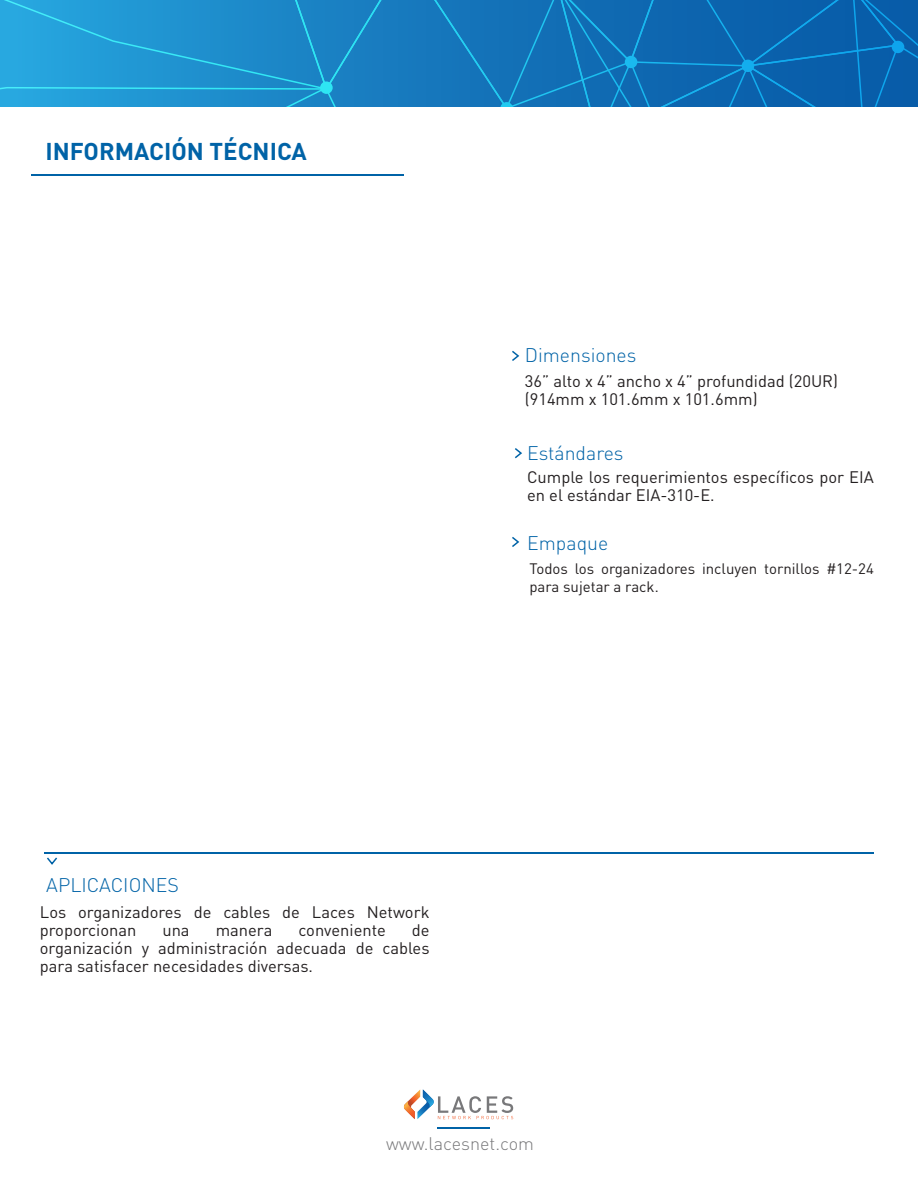
<style>
.page{position:relative;width:918px;height:1188px;background:#fff}
.page>*{position:absolute;margin:0;border:0;box-sizing:border-box;transform-origin:0 0}
.t1{font:700 24px "DIN Pro";color:#0063a7}
.t2{font:300 19.5px "DIN Pro";color:#0063a7}
.t3{font:300 18px "DIN Pro";color:#78787a}
.t4{font:16.5px/18px "DIN Pro";color:#231f20}
.t5{font:15px/18px "DIN Pro";color:#231f20}
</style>
<div class="page">
<hr style="left:437px;top:1127px;width:52px;height:1px;background:#0063a7">
<svg style="left:404px;top:1089px;width:109px;height:30px"></svg>
<svg style="left:0;top:0;width:918px;height:106px;background:#167dc0"></svg>
<svg style="left:512px;top:350px;width:8px;height:11px"></svg>
<hr style="left:31px;top:174px;width:372px;height:1px;background:#0063a7">
<hr style="left:44px;top:853px;width:830px;height:1px;background:#0063a7">
<svg style="left:515px;top:448px;width:7px;height:11px"></svg>
<svg style="left:512px;top:537px;width:8px;height:10px"></svg>
<h1 class="t1" style="left:46px;top:135px;width:263px">INFORMACIÓN TÉCNICA</h1>
<p class="t2" style="left:525px;top:342px;width:113px">Dimensiones</p>
<p class="t4" style="left:525px;top:371px;width:315px">36” alto x 4” ancho x 4” profundidad (20UR) (914mm x 101.6mm x 101.6mm)</p>
<p class="t2" style="left:527px;top:439px;width:98px">Estándares</p>
<p class="t4" style="left:527px;top:467px;width:348px">Cumple los requerimientos específicos por EIA en el estándar EIA-310-E.</p>
<p class="t2" style="left:527px;top:530px;width:83px">Empaque</p>
<p class="t5" style="left:529px;top:559px;width:346px">Todos los organizadores incluyen tornillos #12-24 para sujetar a rack.</p>
<p class="t2" style="left:46px;top:872px;width:134px">APLICACIONES</p>
<p class="t4" style="left:40px;top:902px;width:391px">Los organizadores de cables de Laces Network proporcionan</p>
<p class="t4" style="left:162px;top:920px;width:29px">una</p>
<p class="t4" style="left:216px;top:920px;width:58px">manera</p>
<p class="t4" style="left:298px;top:920px;width:89px">conveniente</p>
<p class="t4" style="left:40px;top:920px;width:391px;text-align:justify;text-indent:372px">de organización y administración adecuada de cables para satisfacer necesidades diversas.</p>
<p class="t3" style="left:386px;top:1131px;width:149px">www.lacesnet.com</p>
</div>
